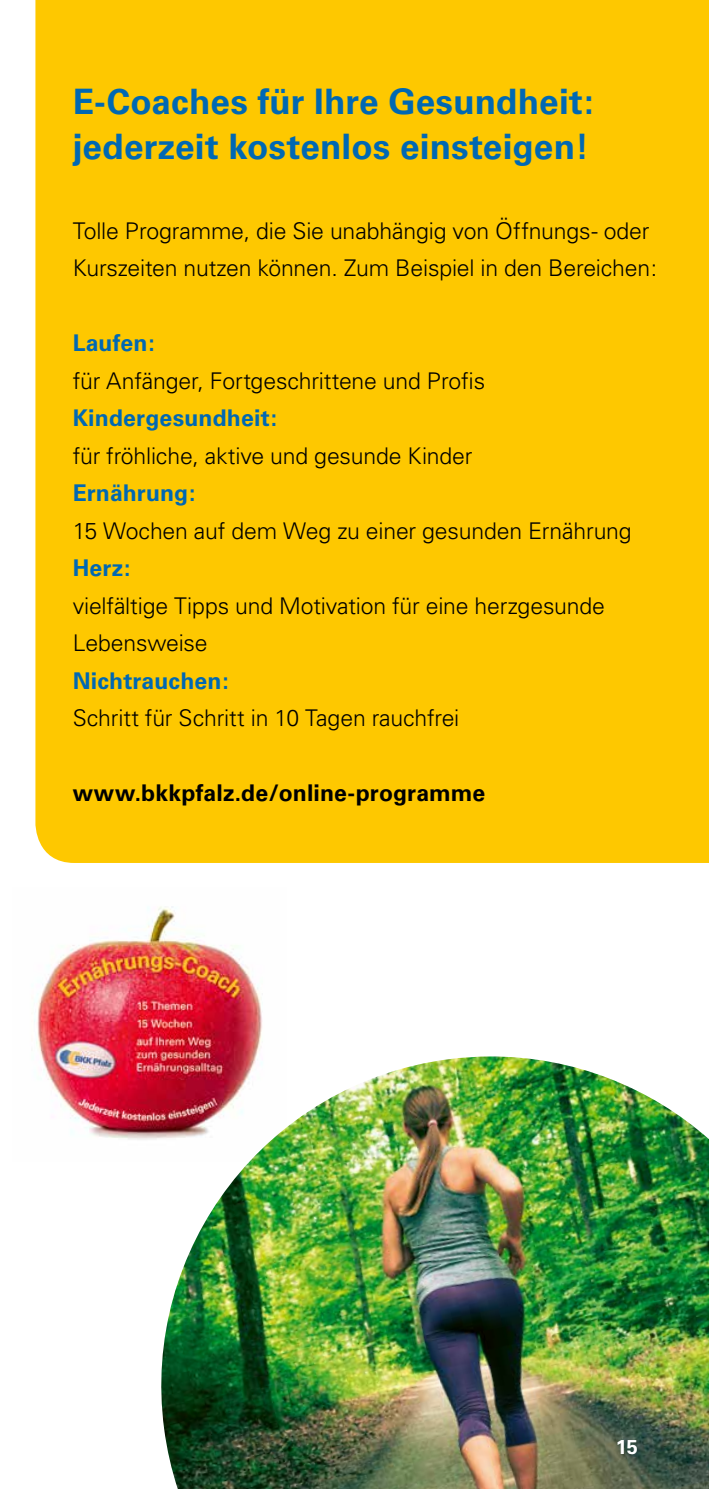
<style>
.page{position:relative;width:709px;height:1489px;background:#fff}
.page>*{position:absolute;margin:0;border:0;box-sizing:border-box;transform-origin:0 0}
.t1{font:700 35px/45px "Univers";letter-spacing:.005em;color:#0068b3}
.t2{font:300 23px/37.5px "Univers";letter-spacing:-.01em;color:#000}
.t3{font:700 23px "Univers";letter-spacing:.005em;color:#0068b3}
.t4{font:700 23px "Univers";letter-spacing:.005em;color:#000}
.t5{font:700 20px "Univers";color:#fff}
</style>
<div class="page">
<img style="left:34px;top:906px;width:229px;height:234px">
<img style="left:140px;top:1056px;width:569px;height:432px">
<div style="left:35px;top:0;width:674px;height:863px;background:#fec800"></div>
<h1 class="t1" style="left:73px;top:79px;width:523px">E-Coaches für Ihre Gesundheit: jederzeit kostenlos einsteigen!</h1>
<p class="t2" style="left:73px;top:212px;width:586px">Tolle Programme, die Sie unabhängig von Öffnungs- oder<br>Kurszeiten nutzen können. Zum Beispiel in den Bereichen:</p>
<p class="t3" style="left:73px;top:329px;width:84px">Laufen:</p>
<p class="t2" style="left:73px;top:362px;width:414px">für Anfänger, Fortgeschrittene und Profis</p>
<p class="t3" style="left:73px;top:404px;width:206px">Kindergesundheit:</p>
<p class="t2" style="left:73px;top:437px;width:401px">für fröhliche, aktive und gesunde Kinder</p>
<p class="t3" style="left:73px;top:479px;width:124px">Ernährung:</p>
<p class="t2" style="left:73px;top:512px;width:560px">15 Wochen auf dem Weg zu einer gesunden Ernährung</p>
<p class="t3" style="left:73px;top:554px;width:59px">Herz:</p>
<p class="t2" style="left:73px;top:587px;width:534px">vielfältige Tipps und Motivation für eine herzgesunde<br>Lebensweise</p>
<p class="t3" style="left:73px;top:667px;width:158px">Nichtrauchen:</p>
<p class="t2" style="left:73px;top:699px;width:388px">Schritt für Schritt in 10 Tagen rauchfrei</p>
<p class="t4" style="left:73px;top:779px;width:414px">www.bkkpfalz.de/online-programme</p>
<p class="t5" style="left:616px;top:1435px;width:24px">15</p>
</div>
